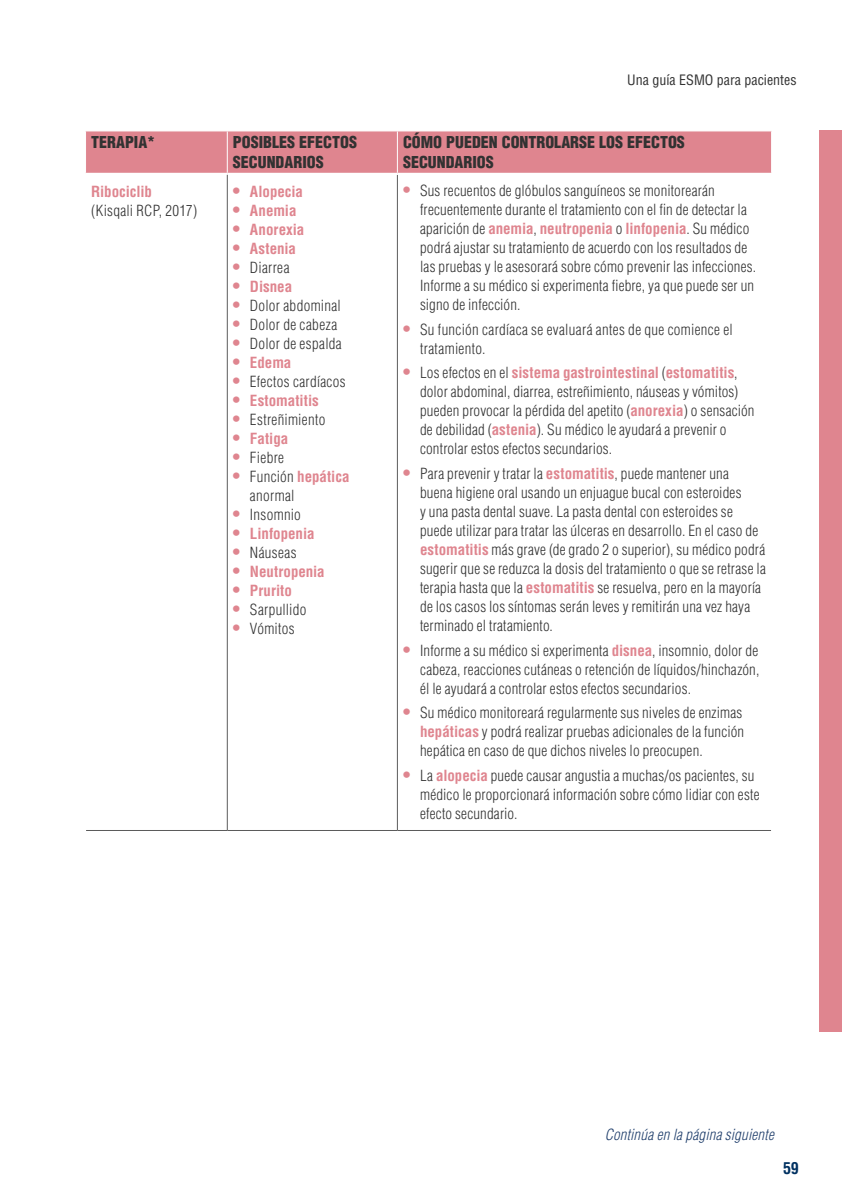
<style>
.page{position:relative;width:842px;height:1191px;background:#fff}
.page>*{position:absolute;margin:0;border:0;box-sizing:border-box;transform-origin:0 0}
.t1{font:900 condensed 16px/20px "Helvetica LT Std";color:#323232}
.t2{font:700 condensed 16px "Helvetica LT Std";color:#003161}
.t3{font:300 condensed 15px/19px "Helvetica LT Std";letter-spacing:.015em;color:#323232}
.t4{font:700 condensed 15px "Helvetica";letter-spacing:-.005em;color:#df858f}
.t5{font:italic 300 condensed 15px "Helvetica";letter-spacing:.015em;color:#1f3e6b}
.t6{font:condensed 14px "Helvetica LT Std";color:#323232}
.s1{font-weight:700;font-size:17px;color:#df858f}
.s2{font-family:"Helvetica LT Std";font-weight:300;color:#323232}
.s3{font-family:"Helvetica LT Std";font-size:17px}
.s4{font-family:"Helvetica";font-weight:700;color:#df858f}
</style>
<div class="page">
<div style="left:819px;top:130px;width:23px;height:902px;background:#df858f"></div>
<div style="left:86px;top:131px;width:685px;height:42px;background:#df858f"></div>
<hr style="left:86px;top:830px;width:141px;height:1px;background:#5b5b5b">
<hr style="left:227px;top:830px;width:170px;height:1px;background:#5b5b5b">
<hr style="left:397px;top:830px;width:374px;height:1px;background:#5b5b5b">
<hr style="left:227px;top:131px;width:1px;height:42px;background:#fff">
<hr style="left:397px;top:131px;width:1px;height:42px;background:#fff">
<hr style="left:397px;top:175px;width:1px;height:655px;background:#5b5b5b">
<hr style="left:227px;top:175px;width:1px;height:655px;background:#5b5b5b">
<p class="t6" style="left:627px;top:71px;width:171px">Una guía ESMO para pacientes</p>
<p class="t1" style="left:91px;top:132px;width:66px">TERAPIA*</p>
<p class="t1" style="left:233px;top:132px;width:126px">POSIBLES EFECTOS<br>SECUNDARIOS</p>
<p class="t1" style="left:403px;top:132px;width:283px">CÓMO PUEDEN CONTROLARSE LOS EFECTOS<br>SECUNDARIOS</p>
<p class="t4" style="left:91px;top:182px;width:62px">Ribociclib</p>
<p class="t3" style="left:91px;top:201px;width:108px">(Kisqali RCP, 2017)</p>
<p class="t3" style="left:420px;top:181px;width:328px;text-indent:-17px"><span class="s1">•</span> Sus recuentos de glóbulos sanguíneos se monitorearán frecuentemente durante el tratamiento con el fin de detectar la</p>
<p class="t4" style="left:420px;top:219px;width:331px"><span class="s2">aparición de</span> anemia<span class="s2">,</span> neutropenia <span class="s2">o</span> linfopenia<span class="s2">. Su médico</span></p>
<p class="t3" style="left:420px;top:238px;width:338px">podrá ajustar su tratamiento de acuerdo con los resultados de las pruebas y le asesorará sobre cómo prevenir las infecciones.<br>Informe a su médico si experimenta fiebre, ya que puede ser un signo de infección.</p>
<p class="t3" style="left:420px;top:319px;width:314px;text-indent:-17px"><span class="s1">•</span> Su función cardíaca se evaluará antes de que comience el tratamiento.</p>
<p class="t4" style="left:403px;top:363px;width:336px"><span class="s3">•</span> <span class="s2">Los efectos en el</span> sistema gastrointestinal <span class="s2">(</span>estomatitis<span class="s2">,</span></p>
<p class="t3" style="left:420px;top:382px;width:336px">dolor abdominal, diarrea, estreñimiento, náuseas y vómitos) pueden provocar la pérdida del apetito (<span class="s4">anorexia</span>) o sensación de debilidad (<span class="s4">astenia</span>). Su médico le ayudará a prevenir o controlar estos efectos secundarios.</p>
<p class="t3" style="left:420px;top:464px;width:347px;text-indent:-17px"><span class="s1">•</span> Para prevenir y tratar la <span class="s4">estomatitis</span>, puede mantener una<br>buena higiene oral usando un enjuague bucal con esteroides<br>y una pasta dental suave. La pasta dental con esteroides se puede utilizar para tratar las úlceras en desarrollo. En el caso de <span class="s4">estomatitis</span> más grave (de grado 2 o superior), su médico podrá sugerir que se reduzca la dosis del tratamiento o que se retrase la terapia hasta que la <span class="s4">estomatitis</span> se resuelva, pero en la mayoría de los casos los síntomas serán leves y remitirán una vez haya terminado el tratamiento.</p>
<p class="t3" style="left:420px;top:640px;width:341px;text-align:justify;text-indent:-17px"><span class="s1">•</span> Informe a su médico si experimenta <span class="s4">disnea</span>, insomnio, dolor de cabeza, reacciones cutáneas o retención de líquidos/hinchazón, él le ayudará a controlar estos efectos secundarios.</p>
<p class="t3" style="left:420px;top:703px;width:326px;text-align:justify;text-indent:-17px"><span class="s1">•</span> Su médico monitoreará regularmente sus niveles de enzimas <span class="s4">hepáticas</span> y podrá realizar pruebas adicionales de la función hepática en caso de que dichos niveles lo preocupen.</p>
<p class="t3" style="left:420px;top:766px;width:341px;text-indent:-17px"><span class="s1">•</span> La <span class="s4">alopecia</span> puede causar angustia a muchas/os pacientes, su médico le proporcionará información sobre cómo lidiar con este efecto secundario.</p>
<p class="t4" style="left:233px;top:182px;width:72px"><span class="s3">•</span> Alopecia</p>
<p class="t4" style="left:233px;top:201px;width:65px"><span class="s3">•</span> Anemia</p>
<p class="t4" style="left:233px;top:220px;width:73px"><span class="s3">•</span> Anorexia</p>
<p class="t4" style="left:233px;top:239px;width:65px"><span class="s3">•</span> Astenia</p>
<p class="t3" style="left:233px;top:258px;width:58px"><span class="s1">•</span> Diarrea</p>
<p class="t4" style="left:233px;top:277px;width:61px"><span class="s3">•</span> Disnea</p>
<p class="t3" style="left:233px;top:296px;width:109px"><span class="s1">•</span> Dolor abdominal</p>
<p class="t3" style="left:233px;top:315px;width:106px"><span class="s1">•</span> Dolor de cabeza</p>
<p class="t3" style="left:233px;top:334px;width:110px"><span class="s1">•</span> Dolor de espalda</p>
<p class="t4" style="left:233px;top:353px;width:60px"><span class="s3">•</span> Edema</p>
<p class="t3" style="left:233px;top:372px;width:114px"><span class="s1">•</span> Efectos cardíacos</p>
<p class="t4" style="left:233px;top:391px;width:87px"><span class="s3">•</span> Estomatitis</p>
<p class="t3" style="left:233px;top:410px;width:94px"><span class="s1">•</span> Estreñimiento</p>
<p class="t4" style="left:233px;top:429px;width:57px"><span class="s3">•</span> Fatiga</p>
<p class="t3" style="left:233px;top:448px;width:53px"><span class="s1">•</span> Fiebre</p>
<p class="t4" style="left:233px;top:467px;width:118px"><span class="s3">•</span> <span class="s2">Función</span> hepática</p>
<p class="t3" style="left:250px;top:486px;width:46px">anormal</p>
<p class="t3" style="left:233px;top:505px;width:69px"><span class="s1">•</span> Insomnio</p>
<p class="t4" style="left:233px;top:524px;width:83px"><span class="s3">•</span> Linfopenia</p>
<p class="t3" style="left:233px;top:543px;width:65px"><span class="s1">•</span> Náuseas</p>
<p class="t4" style="left:233px;top:562px;width:93px"><span class="s3">•</span> Neutropenia</p>
<p class="t4" style="left:233px;top:581px;width:61px"><span class="s3">•</span> Prurito</p>
<p class="t3" style="left:233px;top:600px;width:75px"><span class="s1">•</span> Sarpullido</p>
<p class="t3" style="left:233px;top:619px;width:63px"><span class="s1">•</span> Vómitos</p>
<p class="t5" style="left:605px;top:1125px;width:171px">Continúa en la página siguiente</p>
<p class="t2" style="left:783px;top:1158px;width:17px">59</p>
</div>
